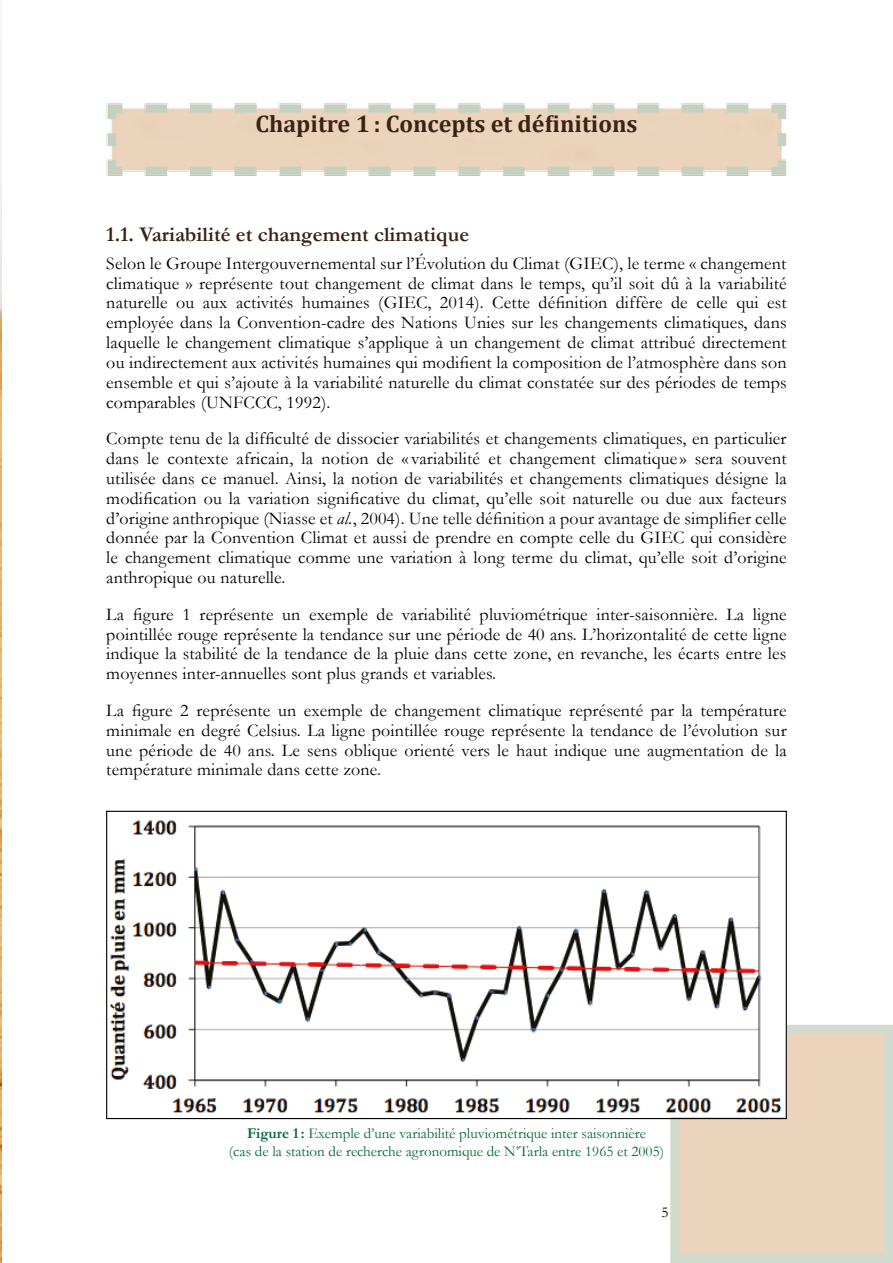
<style>
.page{position:relative;width:893px;height:1263px;background:#fff}
.page>*{position:absolute;margin:0;border:0;box-sizing:border-box;transform-origin:0 0}
.t1{font:700 24px "Cambria";color:#3b2314}
.t2{font:700 21px "Garamond";letter-spacing:.005em;color:#3b2314}
.t3{font:18px/19.8px "Garamond";letter-spacing:.01em;color:#000;text-align:justify}
.t4{font:15px/18px "Garamond";color:#046734;text-align:center}
.t5{font:15px "Garamond";color:#000}
.s1{font-style:italic}
.s2{font-weight:700}
</style>
<div class="page">
<div style="left:670px;top:1025px;width:223px;height:237px;background:#ebd3bc;border:9px solid #d2dacd"></div>
<img style="left:109px;top:820px;width:676px;height:297px">
<img style="left:106px;top:103px;width:681px;height:73px">
<img style="left:0;top:0;width:2px;height:1263px">
<h1 class="t1" style="left:255px;top:107px;width:384px">Chapitre 1 : Concepts et définitions</h1>
<p class="t2" style="left:106px;top:221px;width:365px">1.1. Variabilité et changement climatique</p>
<p class="t3" style="left:106px;top:253px;width:682px">Selon le Groupe Intergouvernemental sur l’Évolution du Climat (GIEC), le terme « changement climatique » représente tout changement de climat dans le temps, qu’il soit dû à la variabilité naturelle ou aux activités humaines (GIEC, 2014). Cette définition diffère de celle qui est employée dans la Convention-cadre des Nations Unies sur les changements climatiques, dans laquelle le changement climatique s’applique à un changement de climat attribué directement ou indirectement aux activités humaines qui modifient la composition de l’atmosphère dans son ensemble et qui s’ajoute à la variabilité naturelle du climat constatée sur des périodes de temps comparables (UNFCCC, 1992).</p>
<p class="t3" style="left:106px;top:429px;width:682px">Compte tenu de la difficulté de dissocier variabilités et changements climatiques, en particulier dans le contexte africain, la notion de « variabilité et changement climatique » sera souvent utilisée dans ce manuel. Ainsi, la notion de variabilités et changements climatiques désigne la modification ou la variation significative du climat, qu’elle soit naturelle ou due aux facteurs d’origine anthropique (Niasse et <span class="s1">al.</span>, 2004). Une telle définition a pour avantage de simplifier celle donnée par la Convention Climat et aussi de prendre en compte celle du GIEC qui considère le changement climatique comme une variation à long terme du climat, qu’elle soit d’origine anthropique ou naturelle.</p>
<p class="t3" style="left:106px;top:604px;width:682px">La figure 1 représente un exemple de variabilité pluviométrique inter-saisonnière. La ligne pointillée rouge représente la tendance sur une période de 40 ans. L’horizontalité de cette ligne indique la stabilité de la tendance de la pluie dans cette zone, en revanche, les écarts entre les moyennes inter-annuelles sont plus grands et variables.</p>
<p class="t3" style="left:106px;top:700px;width:682px">La figure 2 représente un exemple de changement climatique représenté par la température minimale en degré Celsius. La ligne pointillée rouge représente la tendance de l’évolution sur une période de 40 ans. Le sens oblique orienté vers le haut indique une augmentation de la température minimale dans cette zone.</p>
<p class="t4" style="left:229px;top:1124px;width:437px"><span class="s2">Figure 1:</span> Exemple d’une variabilité pluviométrique inter saisonnière<br>(cas de la station de recherche agronomique de N’Tarla entre 1965 et 2005)</p>
<p class="t5" style="left:661px;top:1203px;width:9px">5</p>
</div>
